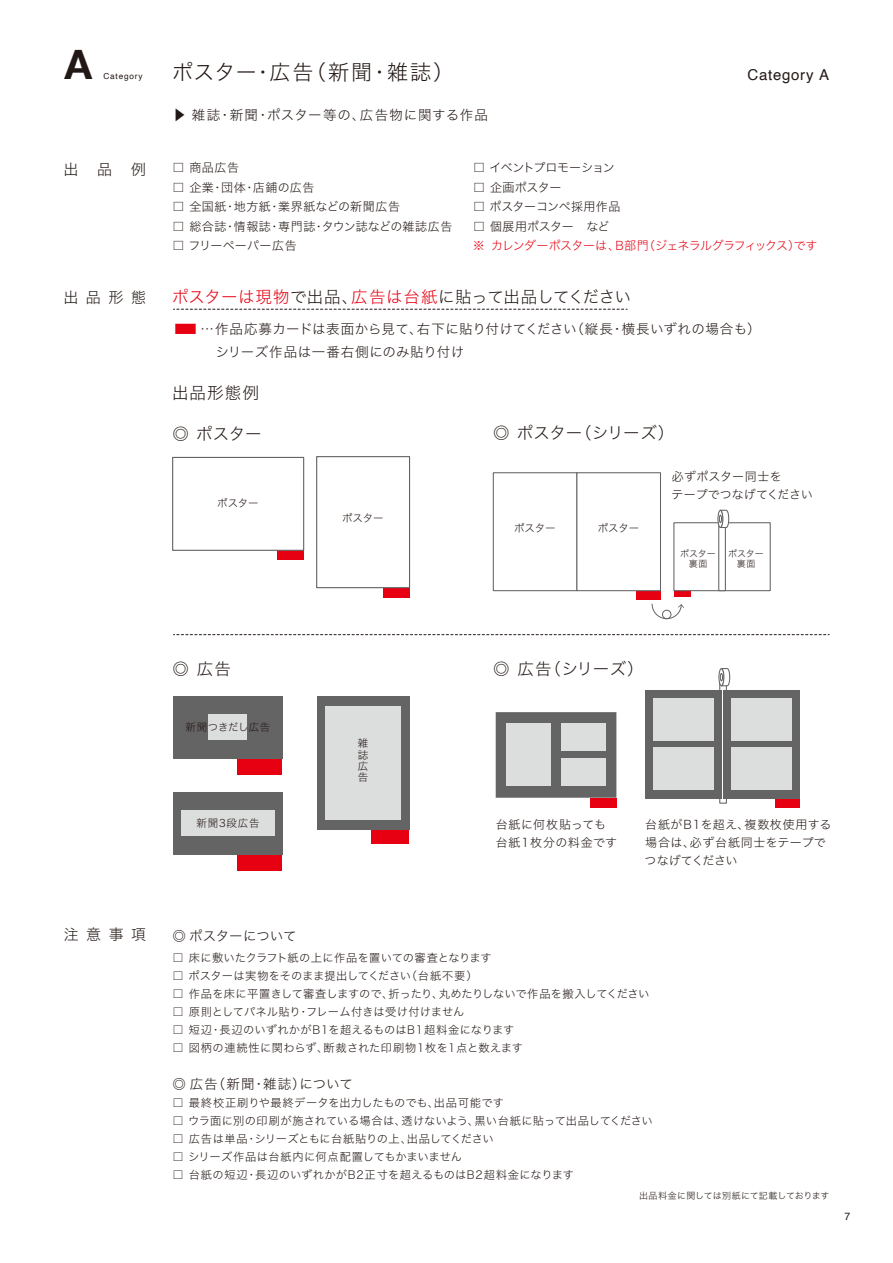
<style>
.page{position:relative;width:893px;height:1263px;background:#fff}
.page>*{position:absolute;margin:0;border:0;box-sizing:border-box;transform-origin:0 0}
.t1{font:700 40.5px "Helvetica Neue";color:#221815}
.t2{font:21px "Hiragino Sans W2";letter-spacing:.06em;color:#221815}
.t3{font:16.5px "Hiragino Sans W2";letter-spacing:.005em;color:#221815}
.t4{font:16.5px "Hiragino Sans W2";letter-spacing:-.015em;color:#221815}
.t5{font:15px "Hiragino Sans W2";letter-spacing:.5em;color:#221815}
.t6{font:15px "Helvetica";letter-spacing:.05em;color:#221815}
.t7{font:13.5px/22.5px "Hiragino Sans W2";letter-spacing:.03em;color:#221815}
.t8{font:13.5px "Hiragino Sans W2";letter-spacing:.06em;color:#221815}
.t9{font:13.5px "Hiragino Sans W2";letter-spacing:-.005em;color:#221815}
.t10{font:12px/18px "Hiragino Sans W2";letter-spacing:.025em;color:#221815}
.t11{font:12px "Hiragino Sans W2";letter-spacing:.05em;color:#221815}
.t12{font:12px "Hiragino Sans W2";letter-spacing:-.05em;color:#e60012}
.t13{font:12px "Hiragino Sans W2";letter-spacing:-.025em;color:#221815}
.t14{font:12px/18px "Hiragino Sans W2";letter-spacing:.005em;color:#221815}
.t15{font:12px "Hiragino Sans W2";letter-spacing:-.05em;color:#221815}
.t16{font:11.25px "Hiragino Sans W2";letter-spacing:.015em;color:#221815}
.t17{font:11.25px "Hiragino Sans W2";letter-spacing:-.005em;color:#221815}
.t18{font:11.25px "Hiragino Sans W2";letter-spacing:.035em;color:#221815}
.t19{font:11.25px "Hiragino Sans W2";letter-spacing:-.015em;color:#221815}
.t20{font:10.5px/11.2px "Hiragino Sans W2";color:#221815;text-align:justify}
.t21{font:10.5px "Helvetica";color:#221815}
.t22{font:9px/10.5px "Hiragino Sans W2";color:#221815;text-align:center}
.t23{font:8.25px "Helvetica";letter-spacing:.1em;color:#221815}
.s1{font-family:"Koz Go Pr 6 N"}
.s2{color:#e60012}
</style>
<div class="page">
<div style="left:277px;top:550px;width:27px;height:10px;background:#e60012"></div>
<div style="left:172px;top:457px;width:132px;height:94px;background:#fff;border:1px solid #656464"></div>
<div style="left:383px;top:588px;width:27px;height:9px;background:#e60012"></div>
<div style="left:316px;top:456px;width:94px;height:132px;background:#fff;border:1px solid #656464"></div>
<div style="left:371px;top:830px;width:38px;height:14px;background:#e60012"></div>
<div style="left:317px;top:696px;width:92px;height:134px;background:#656464"></div>
<div style="left:325px;top:706px;width:76px;height:113px;background:#dcdddd"></div>
<svg style="left:173px;top:309px;width:454px;height:1px"></svg>
<svg style="left:173px;top:634px;width:656px;height:1px"></svg>
<div style="left:238px;top:854px;width:44px;height:17px;background:#e60012"></div>
<div style="left:173px;top:792px;width:109px;height:62px;background:#656464"></div>
<div style="left:181px;top:810px;width:93px;height:26px;background:#dcdddd"></div>
<div style="left:238px;top:758px;width:44px;height:17px;background:#e60012"></div>
<div style="left:173px;top:696px;width:109px;height:62px;background:#656464"></div>
<div style="left:208px;top:714px;width:39px;height:26px;background:#dcdddd"></div>
<div style="left:590px;top:798px;width:26px;height:9px;background:#e60012"></div>
<div style="left:496px;top:712px;width:120px;height:86px;background:#656464"></div>
<div style="left:506px;top:723px;width:45px;height:63px;background:#dcdddd"></div>
<div style="left:562px;top:723px;width:44px;height:28px;background:#dcdddd"></div>
<div style="left:562px;top:758px;width:44px;height:28px;background:#dcdddd"></div>
<div style="left:776px;top:799px;width:24px;height:8px;background:#e60012"></div>
<div style="left:719px;top:680px;width:8px;height:124px;background:#fff;border:1px solid #656464"></div>
<div style="left:718px;top:668px;width:6px;height:18px;border:1px solid #656464;border-radius:50%"></div>
<svg style="left:720px;top:668px;width:11px;height:19px"></svg>
<div style="left:645px;top:690px;width:77px;height:109px;background:#656464"></div>
<div style="left:723px;top:690px;width:77px;height:109px;background:#656464"></div>
<div style="left:653px;top:698px;width:61px;height:42px;background:#dcdddd"></div>
<div style="left:653px;top:747px;width:61px;height:42px;background:#dcdddd"></div>
<div style="left:731px;top:698px;width:61px;height:42px;background:#dcdddd"></div>
<div style="left:731px;top:747px;width:61px;height:42px;background:#dcdddd"></div>
<div style="left:493px;top:472px;width:84px;height:119px;background:#fff;border:1px solid #656464"></div>
<div style="left:636px;top:591px;width:24px;height:8px;background:#e60012"></div>
<div style="left:674px;top:591px;width:16px;height:6px;background:#e60012"></div>
<div style="left:576px;top:472px;width:85px;height:119px;background:#fff;border:1px solid #656464"></div>
<div style="left:673px;top:522px;width:50px;height:69px;background:#fff;border:1px solid #656464"></div>
<div style="left:721px;top:522px;width:50px;height:69px;background:#fff;border:1px solid #656464"></div>
<div style="left:718px;top:522px;width:8px;height:69px;background:#fff;border:1px solid #656464"></div>
<div style="left:717px;top:510px;width:6px;height:18px;border:1px solid #656464;border-radius:50%"></div>
<svg style="left:719px;top:509px;width:11px;height:19px"></svg>
<svg style="left:651px;top:603px;width:33px;height:16px"></svg>
<h1 class="t1" style="left:64px;top:33px;width:29px">A</h1>
<p class="t23" style="left:103px;top:70px;width:41px">Category</p>
<h2 class="t2" style="left:172px;top:53px;width:284px">ポスター・広告（新聞・雑誌）</h2>
<h3 class="t6" style="left:747px;top:63px;width:83px">Category A</h3>
<p class="t8" style="left:173px;top:103px;width:317px"><span class="s1">▶</span> 雑誌・新聞・ポスター等の、広告物に関する作品</p>
<h3 class="t5" style="left:63px;top:156px;width:16px">出</h3>
<h3 class="t5" style="left:97px;top:156px;width:16px">品</h3>
<h3 class="t5" style="left:131px;top:156px;width:16px">例</h3>
<h3 class="t5" style="left:63px;top:284px;width:84px">出品形態</h3>
<p class="t10" style="left:172px;top:158px;width:68px">□ 商品広告</p>
<p class="t11" style="left:172px;top:177px;width:144px">□ 企業・団体・店鋪の広告</p>
<p class="t11" style="left:172px;top:196px;width:229px">□ 全国紙・地方紙・業界紙などの新聞広告</p>
<p class="t11" style="left:172px;top:216px;width:281px">□ 総合誌・情報誌・専門誌・タウン誌などの雑誌広告</p>
<p class="t10" style="left:172px;top:236px;width:126px">□ フリーペーパー広告</p>
<h3 class="t3" style="left:172px;top:282px;width:460px"><span class="s2">ポスターは現物</span>で出品、<span class="s2">広告は台紙</span>に貼って出品してください</h3>
<p class="t15" style="left:473px;top:157px;width:143px">□ イベントプロモーション</p>
<p class="t10" style="left:473px;top:177px;width:90px">□ 企画ポスター</p>
<p class="t13" style="left:473px;top:196px;width:149px">□ ポスターコンペ採用作品</p>
<p class="t13" style="left:473px;top:216px;width:138px">□ 個展用ポスター　など</p>
<p class="t12" style="left:473px;top:235px;width:346px">※ カレンダーポスターは、B部門（ジェネラルグラフィックス）です</p>
<p class="t7" style="left:172px;top:317px;width:590px"><span class="s2">■</span>…作品応募カードは表面から見て、右下に貼り付けてください（縦長・横長いずれの場合も）　　　シリーズ作品は一番右側にのみ貼り付け</p>
<h3 class="t3" style="left:172px;top:378px;width:89px">出品形態例</h3>
<h3 class="t3" style="left:172px;top:419px;width:91px">◎ ポスター</h3>
<p class="t20" style="left:217px;top:496px;width:43px">ポスター</p>
<p class="t20" style="left:342px;top:512px;width:43px">ポスター</p>
<h3 class="t4" style="left:493px;top:418px;width:183px">◎ ポスター（シリーズ）</h3>
<p class="t20" style="left:514px;top:521px;width:43px">ポスター</p>
<p class="t20" style="left:598px;top:521px;width:43px">ポスター</p>
<p class="t14" style="left:671px;top:467px;width:143px">必ずポスター同士を<br>テープでつなげてください</p>
<p class="t22" style="left:680px;top:547px;width:37px">ポスター裏面</p>
<p class="t22" style="left:728px;top:547px;width:37px">ポスター裏面</p>
<h3 class="t5" style="left:64px;top:921px;width:84px">注意事項</h3>
<h3 class="t3" style="left:172px;top:654px;width:60px">◎ 広告</h3>
<h3 class="t3" style="left:493px;top:654px;width:152px">◎ 広告（シリーズ）</h3>
<p class="t20" style="left:186px;top:721px;width:86px">新聞つきだし広告</p>
<p class="t20" style="left:196px;top:817px;width:65px">新聞3段広告</p>
<p class="t20" style="left:358px;top:737px;width:12px">雑誌広告</p>
<p class="t10" style="left:496px;top:814px;width:123px">台紙に何枚貼っても台紙1枚分の料金です</p>
<p class="t10" style="left:645px;top:814px;width:188px">台紙がB1を超え、複数枚使用する場合は、必ず台紙同士をテープでつなげてください</p>
<p class="t9" style="left:173px;top:924px;width:126px">◎ ポスターについて</p>
<p class="t16" style="left:172px;top:947px;width:321px">□ 床に敷いたクラフト紙の上に作品を置いての審査となります</p>
<p class="t17" style="left:172px;top:965px;width:307px">□ ポスターは実物をそのまま提出してください（台紙不要）</p>
<p class="t17" style="left:172px;top:983px;width:479px">□ 作品を床に平置きして審査しますので、折ったり、丸めたりしないで作品を搬入してください</p>
<p class="t16" style="left:172px;top:1001px;width:294px">□ 原則としてパネル貼り・フレーム付きは受け付けません</p>
<p class="t16" style="left:172px;top:1019px;width:343px">□ 短辺・長辺のいずれかがB1を超えるものはB1超料金になります</p>
<p class="t16" style="left:172px;top:1037px;width:352px">□ 図柄の連続性に関わらず、断裁された印刷物1枚を1点と数えます</p>
<p class="t7" style="left:173px;top:1072px;width:182px">◎ 広告（新聞・雑誌）について</p>
<p class="t16" style="left:172px;top:1093px;width:333px">□ 最終校正刷りや最終データを出力したものでも、出品可能です</p>
<p class="t16" style="left:172px;top:1111px;width:482px">□ ウラ面に別の印刷が施されている場合は、透けないよう、黒い台紙に貼って出品してください</p>
<p class="t19" style="left:172px;top:1129px;width:323px">□ 広告は単品・シリーズともに台紙貼りの上、出品してください</p>
<p class="t16" style="left:172px;top:1147px;width:291px">□ シリーズ作品は台紙内に何点配置してもかまいません</p>
<p class="t18" style="left:172px;top:1165px;width:403px">□ 台紙の短辺・長辺のいずれかがB2正寸を超えるものはB2超料金になります</p>
<p class="t22" style="left:639px;top:1190px;width:192px">出品料金に関しては別紙にて記載しております</p>
<p class="t21" style="left:845px;top:1209px;width:7px">7</p>
</div>
